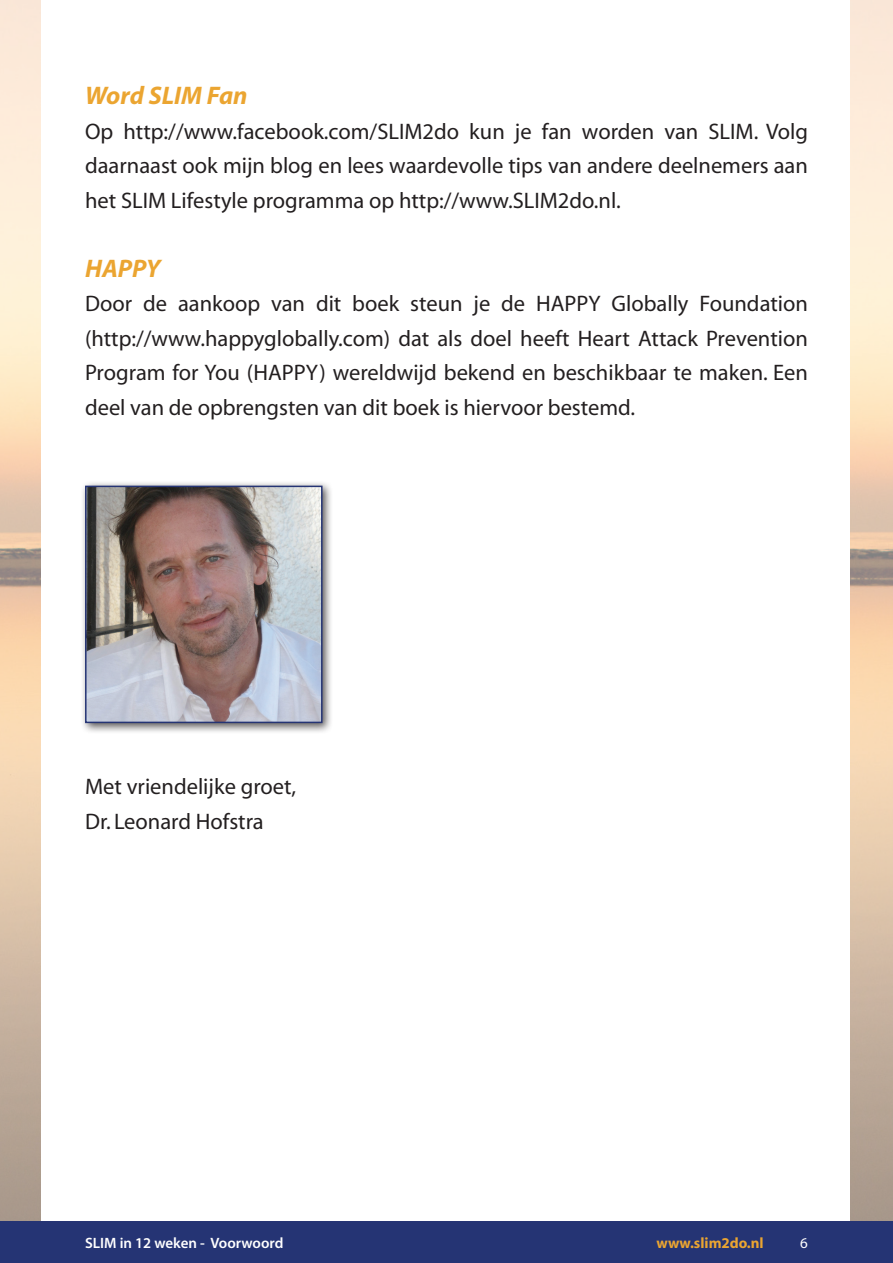
<style>
.page{position:relative;width:893px;height:1263px;background:#fff}
.page>*{position:absolute;margin:0;border:0;box-sizing:border-box;transform-origin:0 0}
.t1{font:italic 700 25.5px "Myriad";color:#eba531}
.t2{font:22.5px/34.5px "Myriad";color:#231f20;text-align:justify}
.t3{font:600 15px "Myriad Pro";color:#fff}
.t4{font:700 15px "Myriad";color:#eba531}
.t5{font:15px "Myriad Pro";color:#fff}
</style>
<div class="page">
<div style="left:0;top:1221px;width:893px;height:42px;background:#253474"></div>
<div style="left:80px;top:480px;width:254px;height:254px;background:#231f20;opacity:.75"></div>
<img style="left:88px;top:489px;width:232px;height:231px">
<div style="left:85px;top:486px;width:238px;height:237px;border:2px solid #253474"></div>
<p class="t1" style="left:85px;top:82px;width:164px">Word SLIM Fan</p>
<p class="t2" style="left:85px;top:115px;width:724px">Op http://www.facebook.com/SLIM2do kun je fan worden van SLIM. Volg daarnaast ook mijn blog en lees waardevolle tips van andere deelnemers aan het SLIM Lifestyle programma op http://www.SLIM2do.nl.</p>
<p class="t1" style="left:85px;top:255px;width:77px">HAPPY</p>
<p class="t2" style="left:85px;top:287px;width:724px">Door de aankoop van dit boek steun je de HAPPY Globally Foundation (http://www.happyglobally.com) dat als doel heeft Heart Attack Prevention Program for You (HAPPY) wereldwijd bekend en beschikbaar te maken. Een deel van de opbrengsten van dit boek is hiervoor bestemd.</p>
<p class="t2" style="left:85px;top:770px;width:213px">Met vriendelijke groet,<br>Dr. Leonard Hofstra</p>
<p class="t3" style="left:85px;top:1234px;width:200px">SLIM in 12 weken - Voorwoord</p>
<p class="t4" style="left:657px;top:1235px;width:109px">www.slim2do.nl</p>
<p class="t5" style="left:800px;top:1235px;width:9px">6</p>
</div>
